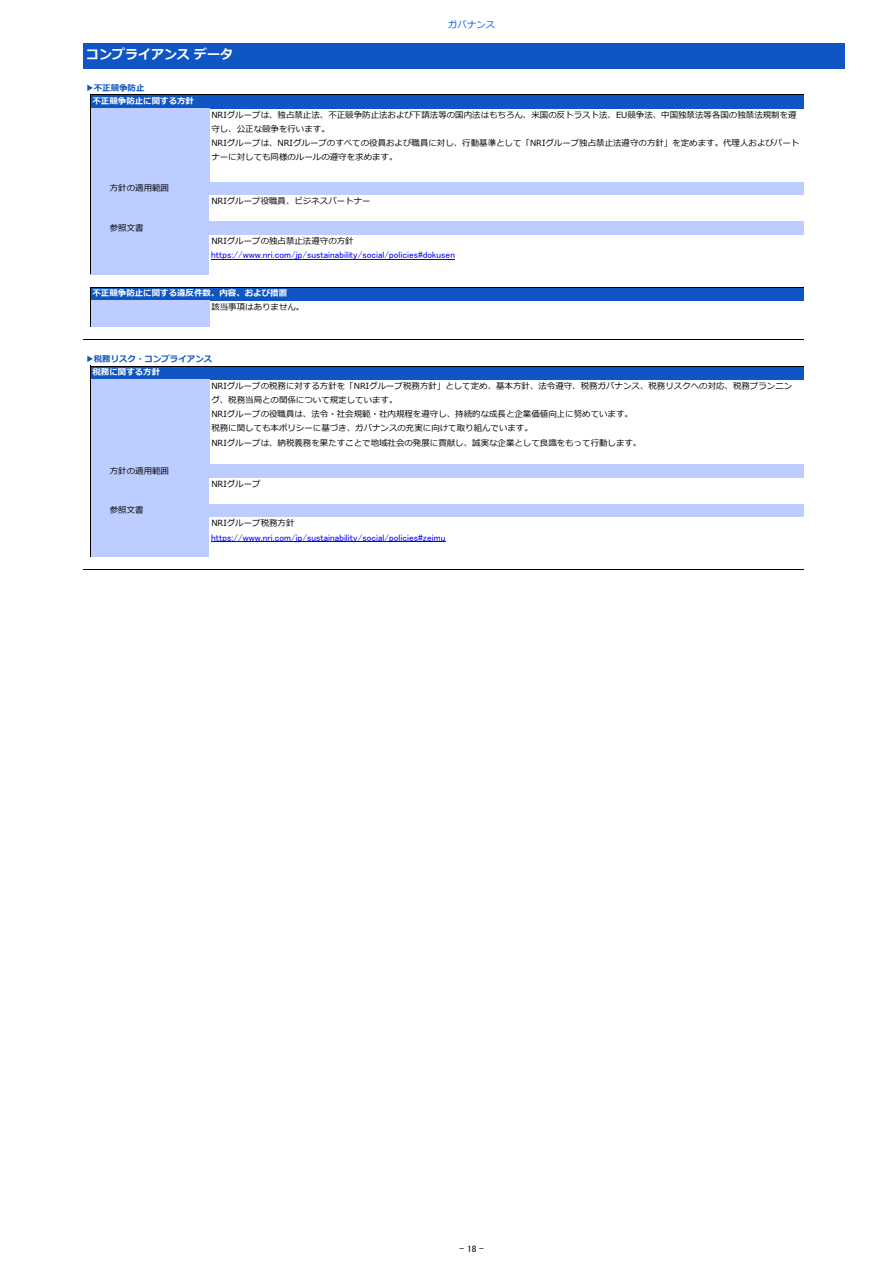
<style>
.page{position:relative;width:893px;height:1263px;background:#fff}
.page>*{position:absolute;margin:0;border:0;box-sizing:border-box;transform-origin:0 0}
.t1{font:700 12.9px "Meiryo";color:#fff}
.t2{font:9.3px "MS P Gothic";color:#00f}
.t3{font:9.3px "Meiryo";color:#005fde}
.t4{font:9.3px "MS P Gothic";color:#000}
.t5{font:8.4px/14.2px "Meiryo";color:#000}
.t6{font:700 8.4px "Meiryo";color:#fff}
.t7{font:700 8.4px "Meiryo";color:#0f55c3}
</style>
<div class="page">
<div style="left:83px;top:43px;width:761px;height:26px;background:#0f55c3"></div>
<div style="left:91px;top:95px;width:713px;height:13px;background:#0f55c3"></div>
<div style="left:91px;top:108px;width:119px;height:74px;background:#becdff"></div>
<div style="left:91px;top:182px;width:713px;height:13px;background:#becdff"></div>
<div style="left:91px;top:195px;width:119px;height:27px;background:#becdff"></div>
<div style="left:209px;top:195px;width:595px;height:27px;background:#fff"></div>
<div style="left:91px;top:222px;width:713px;height:13px;background:#becdff"></div>
<div style="left:91px;top:235px;width:119px;height:39px;background:#becdff"></div>
<div style="left:209px;top:235px;width:595px;height:39px;background:#fff"></div>
<div style="left:91px;top:287px;width:713px;height:14px;background:#0f55c3"></div>
<div style="left:91px;top:300px;width:119px;height:27px;background:#becdff"></div>
<div style="left:91px;top:366px;width:713px;height:13px;background:#0f55c3"></div>
<div style="left:91px;top:379px;width:119px;height:86px;background:#becdff"></div>
<div style="left:91px;top:465px;width:713px;height:13px;background:#becdff"></div>
<div style="left:91px;top:478px;width:119px;height:26px;background:#becdff"></div>
<div style="left:209px;top:478px;width:595px;height:26px;background:#fff"></div>
<div style="left:91px;top:504px;width:713px;height:14px;background:#becdff"></div>
<div style="left:91px;top:517px;width:119px;height:40px;background:#becdff"></div>
<div style="left:209px;top:517px;width:595px;height:40px;background:#fff"></div>
<hr style="left:211px;top:259px;width:244px;height:1px;background:#00f">
<hr style="left:211px;top:541px;width:234px;height:1px;background:#00f">
<hr style="left:90px;top:94px;width:1px;height:180px;background:#000">
<hr style="left:90px;top:287px;width:1px;height:40px;background:#000">
<hr style="left:90px;top:366px;width:1px;height:191px;background:#000">
<hr style="left:91px;top:94px;width:713px;height:1px;background:#000">
<hr style="left:91px;top:287px;width:713px;height:1px;background:#000">
<hr style="left:83px;top:339px;width:721px;height:1px;background:#000">
<hr style="left:91px;top:366px;width:713px;height:1px;background:#000">
<hr style="left:83px;top:570px;width:721px;height:1px;background:#000">
<h1 class="t1" style="left:86px;top:46px;width:148px">コンプライアンス データ</h1>
<p class="t7" style="left:85px;top:82px;width:61px">▶不正競争防⽌</p>
<p class="t6" style="left:93px;top:95px;width:103px">不正競争防⽌に関する⽅針</p>
<p class="t3" style="left:448px;top:18px;width:48px">ガバナンス</p>
<p class="t5" style="left:110px;top:181px;width:61px">⽅針の適⽤範囲</p>
<p class="t5" style="left:110px;top:221px;width:35px">参照⽂書</p>
<p class="t5" style="left:211px;top:108px;width:589px">NRIグループは、独占禁⽌法、不正競争防⽌法および下請法等の国内法はもちろん、⽶国の反トラスト法、EU競争法、中国独禁法等各国の独禁法規制を遵守し、公正な競争を⾏います。<br>NRIグループは、NRIグループのすべての役員および職員に対し、⾏動基準として「NRIグループ独占禁⽌法遵守の⽅針」を定めます。代理⼈およびパートナーに対しても同様のルールの遵守を求めます。</p>
<p class="t5" style="left:211px;top:195px;width:161px">NRIグループ役職員、ビジネスパートナー</p>
<p class="t5" style="left:211px;top:234px;width:144px">NRIグループの独占禁⽌法遵守の⽅針</p>
<p class="t2" style="left:211px;top:250px;width:245px">https://www.nri.com/jp/sustainability/social/policies#dokusen</p>
<p class="t6" style="left:93px;top:287px;width:196px">不正競争防⽌に関する違反件数、内容、および措置</p>
<p class="t5" style="left:211px;top:300px;width:95px">該当事項はありません。</p>
<p class="t7" style="left:85px;top:353px;width:128px">▶税務リスク・コンプライアンス</p>
<p class="t6" style="left:93px;top:366px;width:69px">税務に関する⽅針</p>
<p class="t5" style="left:110px;top:464px;width:61px">⽅針の適⽤範囲</p>
<p class="t5" style="left:110px;top:503px;width:35px">参照⽂書</p>
<p class="t5" style="left:211px;top:379px;width:582px">NRIグループの税務に対する⽅針を「NRIグループ税務⽅針」として定め、基本⽅針、法令遵守、税務ガバナンス、税務リスクへの対応、税務プランニング、税務当局との関係について規定しています。<br>NRIグループの役職員は、法令・社会規範・社内規程を遵守し、持続的な成⻑と企業価値向上に努めています。<br>税務に関しても本ポリシーに基づき、ガバナンスの充実に向けて取り組んでいます。<br>NRIグループは、納税義務を果たすことで地域社会の発展に貢献し、誠実な企業として良識をもって⾏動します。</p>
<p class="t5" style="left:211px;top:477px;width:51px">NRIグループ</p>
<p class="t5" style="left:211px;top:517px;width:85px">NRIグループ税務⽅針</p>
<p class="t2" style="left:211px;top:533px;width:236px">https://www.nri.com/jp/sustainability/social/policies#zeimu</p>
<p class="t4" style="left:459px;top:1244px;width:26px">- 18 -</p>
</div>
